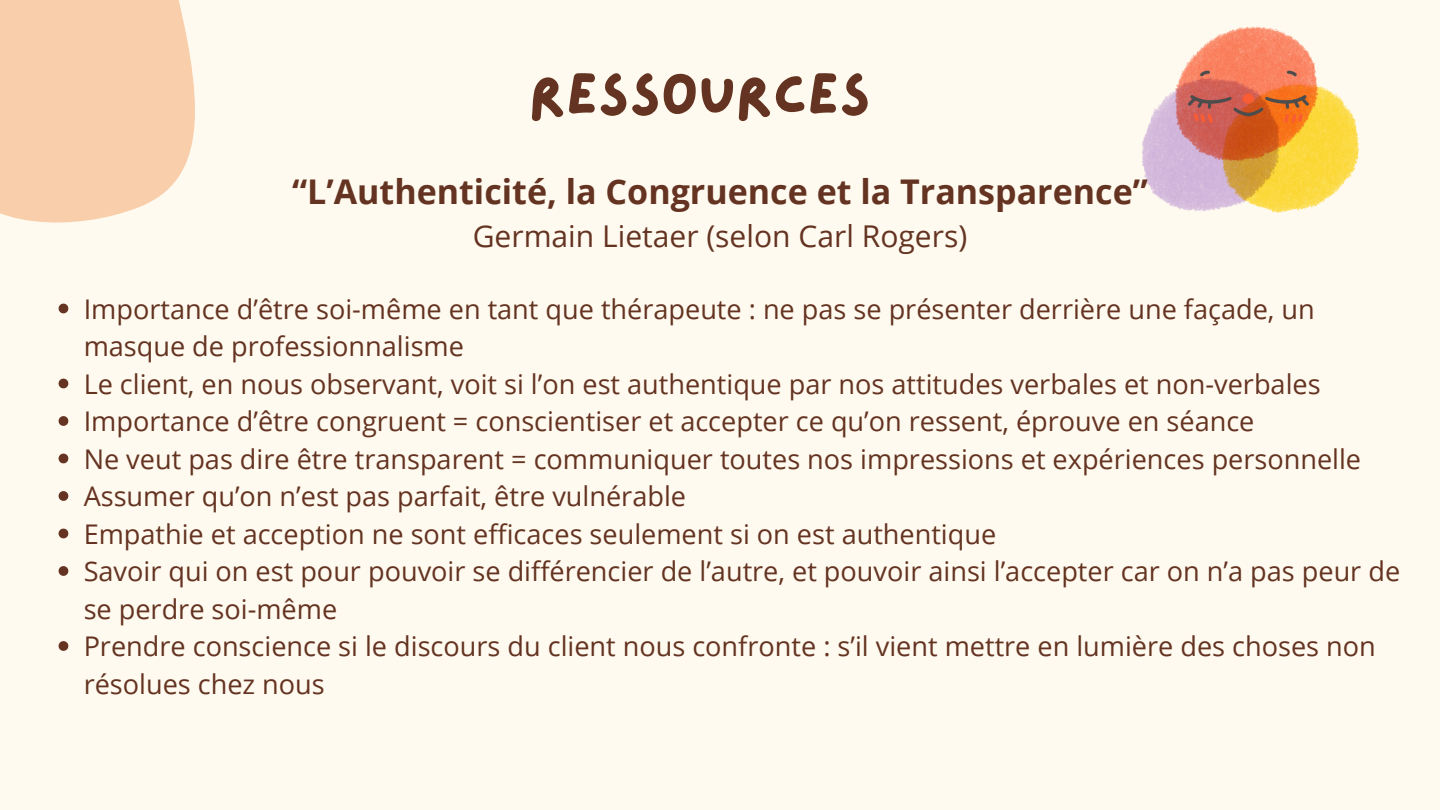
<style>
.page{position:relative;width:1440px;height:810px;background:#fffaef}
.page>*{position:absolute;margin:0;border:0;box-sizing:border-box;transform-origin:0 0}
.t1{font:58.5px "Lazydog";color:#643321}
.t2{font:700 34px "Open Sans";color:#643321}
.t3{font:30px "Open Sans";color:#643321}
.t4{font:27.1px/37.5px "Open Sans";color:#643321}
</style>
<div class="page">
<img style="left:1142px;top:27px;width:217px;height:186px">
<svg style="left:59px;top:304px;width:9px;height:9px"></svg>
<svg style="left:59px;top:379px;width:9px;height:9px"></svg>
<svg style="left:59px;top:416px;width:9px;height:10px"></svg>
<svg style="left:59px;top:454px;width:9px;height:9px"></svg>
<svg style="left:59px;top:491px;width:9px;height:10px"></svg>
<svg style="left:59px;top:529px;width:9px;height:9px"></svg>
<svg style="left:59px;top:566px;width:9px;height:10px"></svg>
<svg style="left:59px;top:641px;width:9px;height:10px"></svg>
<svg style="left:0;top:0;width:195px;height:223px;background:#f8d1af"></svg>
<p class="t1" style="left:529px;top:66px;width:343px">RESSOURCES</p>
<h1 class="t2" style="left:292px;top:167px;width:857px">“L’Authenticité, la Congruence et la Transparence”</h1>
<h1 class="t3" style="left:473px;top:215px;width:496px">Germain Lietaer (selon Carl Rogers)</h1>
<h2 class="t4" style="left:84px;top:289px;width:1233px">Importance d’être soi-même en tant que thérapeute : ne pas se présenter derrière une façade, un masque de professionnalisme</h2>
<p class="t4" style="left:84px;top:364px;width:1239px">Le client, en nous observant, voit si l’on est authentique par nos attitudes verbales et non-verbales</p>
<p class="t4" style="left:84px;top:402px;width:1172px">Importance d’être congruent = conscientiser et accepter ce qu’on ressent, éprouve en séance</p>
<p class="t4" style="left:84px;top:439px;width:1279px">Ne veut pas dire être transparent = communiquer toutes nos impressions et expériences personnelle</p>
<p class="t4" style="left:84px;top:477px;width:604px">Assumer qu’on n’est pas parfait, être vulnérable</p>
<p class="t4" style="left:84px;top:514px;width:914px">Empathie et acception ne sont efficaces seulement si on est authentique</p>
<p class="t4" style="left:84px;top:552px;width:1318px">Savoir qui on est pour pouvoir se différencier de l’autre, et pouvoir ainsi l’accepter car on n’a pas peur de se perdre soi-même</p>
<p class="t4" style="left:84px;top:627px;width:1294px">Prendre conscience si le discours du client nous confronte : s’il vient mettre en lumière des choses non résolues chez nous</p>
</div>
